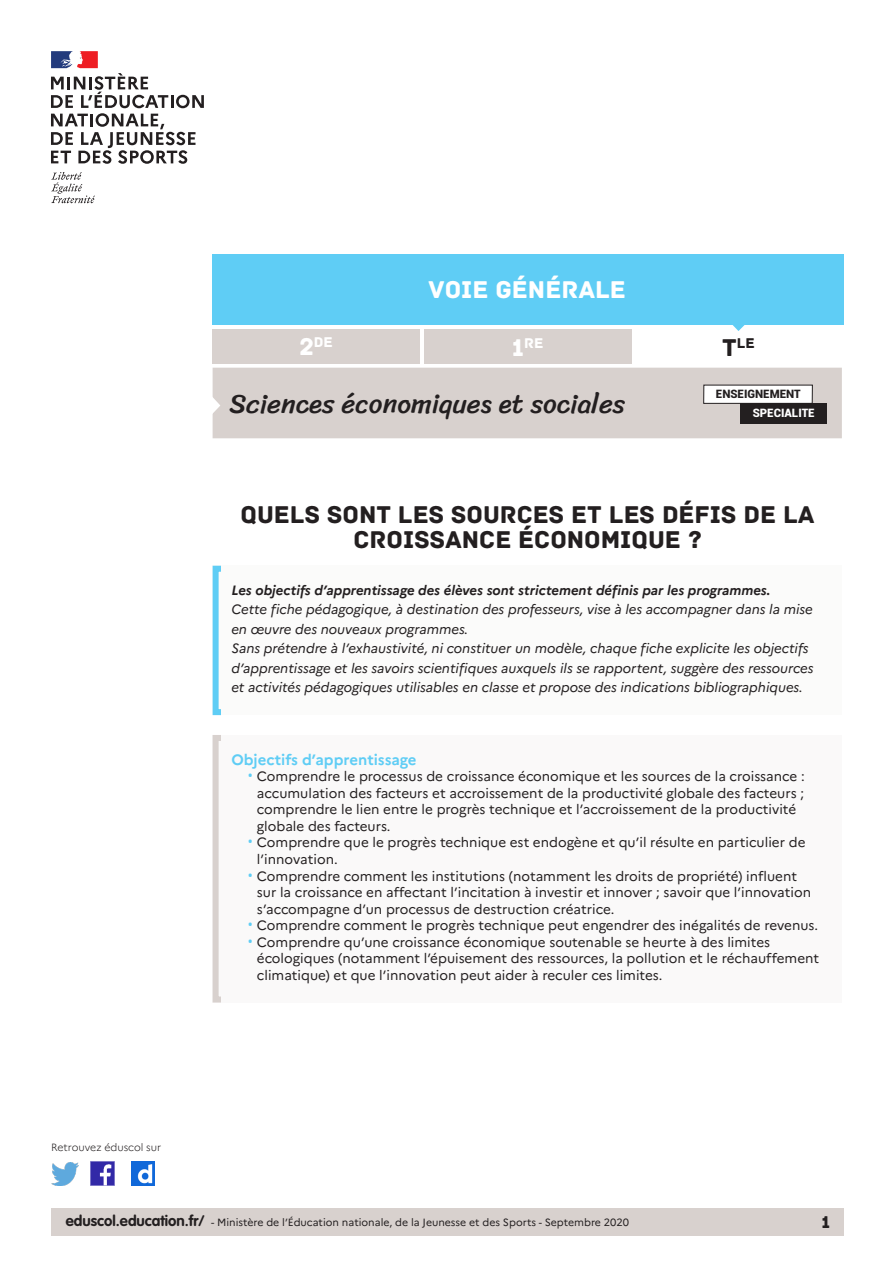
<style>
.page{position:relative;width:893px;height:1263px;background:#fff}
.page>*{position:absolute;margin:0;border:0;box-sizing:border-box;transform-origin:0 0}
.t1{font:27px "Sriracha";color:#231f20}
._01_titre_doc{font:25.5px/25.2px "Archive";color:#231f20;text-align:center}
.t2{font:25.5px "Archive";color:#fff}
.t3{font:18px "Archive";color:#231f20}
._08_Titre_encadré{font:700 15px "Marianne";color:#5fcdf5}
.t4{font:14.85px "Archive";color:#fff}
.t5{font:14.85px "Archive";color:#231f20}
.t6{font:13.5px/16.5px "Marianne";color:#231f20}
._08_txt_encadré{font:italic 13.5px/19.5px "Marianne";color:#231f20}
._08_txt_encadré-2{font:italic 700 13.5px "Marianne";color:#231f20}
.t7{font:900 11.55px "Roboto";color:#231f20}
.t8{font:900 11.55px "Roboto";color:#fff}
.t9{font:10.5px "Marianne";color:#231f20}
.t10{font:300 10.5px "Marianne";color:#231f20}
.s1{font-size:25.5px}
.s2{font-family:"Roboto";font-size:15px;color:#5fcdf5}
.s3{font-family:"VAG Rounded Std";font-weight:700;font-size:15px}
</style>
<div class="page">
<div style="left:51px;top:1209px;width:792px;height:27px;background:#d8d1ce"></div>
<img style="left:91px;top:1162px;width:23px;height:23px">
<img style="left:51px;top:1163px;width:28px;height:22px">
<img style="left:132px;top:1162px;width:22px;height:23px">
<div style="left:424px;top:329px;width:207px;height:34px;background:#d8d1ce"></div>
<div style="left:213px;top:329px;width:207px;height:34px;background:#d8d1ce"></div>
<svg style="left:732px;top:325px;width:13px;height:6px"></svg>
<div style="left:213px;top:254px;width:630px;height:71px;background:#5fcdf5"></div>
<div style="left:212px;top:368px;width:630px;height:70px;background:#d8d1ce"></div>
<div style="left:740px;top:403px;width:87px;height:20px;background:#231f20"></div>
<svg style="left:51px;top:172px;width:44px;height:31px"></svg>
<svg style="left:51px;top:51px;width:153px;height:113px"></svg>
<div style="left:213px;top:566px;width:629px;height:149px;background:#fbfbfa"></div>
<div style="left:213px;top:735px;width:629px;height:267px;background:#faf9f9"></div>
<div style="left:213px;top:735px;width:629px;height:267px;border:6px solid #d8d1ce"></div>
<h2 class="t2" style="left:429px;top:275px;width:199px">VOIE GÉNÉRALE</h2>
<p class="t4" style="left:300px;top:333px;width:35px"><span class="s1">2</span>DE</p>
<p class="t4" style="left:512px;top:334px;width:33px"><span class="s1">1</span>RE</p>
<p class="t5" style="left:722px;top:334px;width:34px"><span class="s1">T</span>LE</p>
<h1 class="t1" style="left:229px;top:388px;width:397px">Sciences économiques et sociales</h1>
<p class="t7" style="left:716px;top:386px;width:86px">ENSEIGNEMENT</p>
<p class="t8" style="left:753px;top:405px;width:63px">SPECIALITE</p>
<p class="_01_titre_doc" style="left:241px;top:502px;width:575px">QUELS SONT LES SOURCES ET LES DÉFIS DE LA<br>CROISSANCE ÉCONOMIQUE ?</p>
<p class="_08_txt_encadré-2" style="left:231px;top:581px;width:541px">Les objectifs d’apprentissage des élèves sont strictement définis par les programmes.</p>
<p class="_08_txt_encadré" style="left:231px;top:599px;width:583px">Cette fiche pédagogique, à destination des professeurs, vise à les accompagner dans la mise en œuvre des nouveaux programmes.</p>
<p class="_08_txt_encadré" style="left:231px;top:638px;width:584px">Sans prétendre à l’exhaustivité, ni constituer un modèle, chaque fiche explicite les objectifs d’apprentissage et les savoirs scientifiques auxquels ils se rapportent, suggère des ressources et activités pédagogiques utilisables en classe et propose des indications bibliographiques.</p>
<p class="t10" style="left:51px;top:1141px;width:112px">Retrouvez éduscol sur</p>
<p class="_08_Titre_encadré" style="left:231px;top:750px;width:187px">Objectifs d’apprentissage</p>
<p class="t6" style="left:257px;top:768px;width:549px;text-indent:-9px"><span class="s2">•</span> Comprendre le processus de croissance économique et les sources de la croissance : accumulation des facteurs et accroissement de la productivité globale des facteurs ; comprendre le lien entre le progrès technique et l’accroissement de la productivité globale des facteurs.</p>
<p class="t6" style="left:257px;top:834px;width:550px;text-indent:-9px"><span class="s2">•</span> Comprendre que le progrès technique est endogène et qu’il résulte en particulier de l’innovation.</p>
<p class="t6" style="left:257px;top:867px;width:556px;text-indent:-9px"><span class="s2">•</span> Comprendre comment les institutions (notamment les droits de propriété) influent sur la croissance en affectant l’incitation à investir et innover ; savoir que l’innovation s’accompagne d’un processus de destruction créatrice.</p>
<p class="t6" style="left:248px;top:917px;width:572px"><span class="s2">•</span> Comprendre comment le progrès technique peut engendrer des inégalités de revenus.</p>
<p class="t6" style="left:257px;top:933px;width:564px;text-indent:-9px"><span class="s2">•</span> Comprendre qu’une croissance économique soutenable se heurte à des limites écologiques (notamment l’épuisement des ressources, la pollution et le réchauffement climatique) et que l’innovation peut aider à reculer ces limites.</p>
<p class="t9" style="left:66px;top:1216px;width:565px"><span class="s3">eduscol.education.fr/</span> - Ministère de l’Éducation nationale, de la Jeunesse et des Sports - Septembre 2020</p>
<h3 class="t3" style="left:821px;top:1211px;width:10px">1</h3>
</div>
